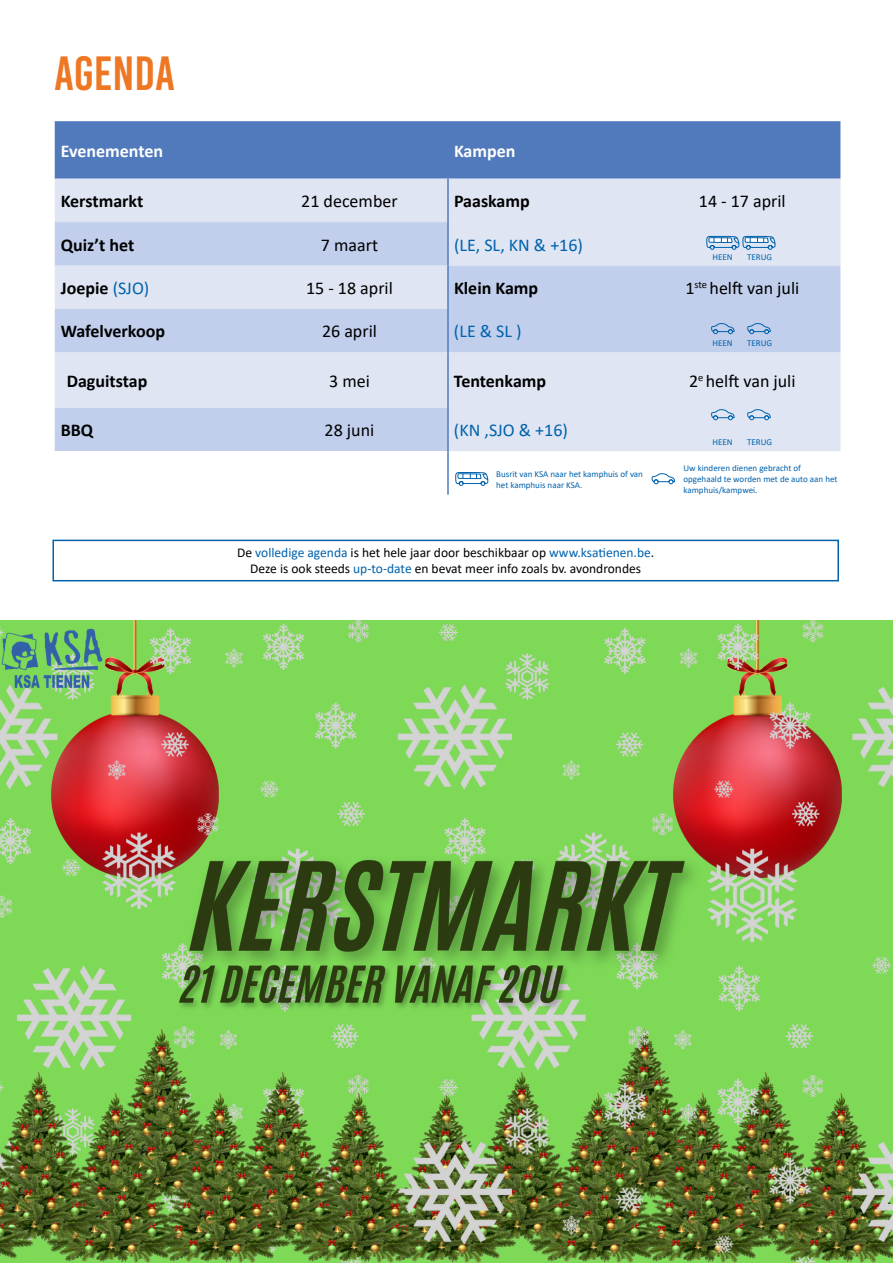
<style>
.page{position:relative;width:893px;height:1263px;background:#fff}
.page>*{position:absolute;margin:0;border:0;box-sizing:border-box;transform-origin:0 0}
.t1{font:48px "Bebas Kai";color:#ee7723}
.t2{font:18px "Calibri";color:#000}
.t3{font:700 18px "Calibri";color:#010202}
.t4{font:700 18px "Calibri";color:#000}
.t5{font:18px "Calibri";color:#0062ad}
.t6{font:700 18px "Calibri";color:#fff}
.t7{font:13.5px/16.2px "Calibri";color:#000;text-align:center}
.t8{font:9px/10.8px "Calibri";color:#0062ad}
.s1{font-weight:400;color:#0062ad}
.s2{color:#0062ad}
</style>
<div class="page">
<div style="left:52px;top:540px;width:787px;height:41px;border:2px solid #0062ad"></div>
<div style="left:55px;top:121px;width:785px;height:58px;background:#517abd"></div>
<div style="left:55px;top:179px;width:392px;height:43px;background:#dfe5f2"></div>
<div style="left:449px;top:179px;width:391px;height:272px;background:#dfe5f2"></div>
<svg style="left:55px;top:222px;width:392px;height:229px;background:#ccd7ee"></svg>
<hr style="left:447px;top:179px;width:2px;height:43px;background:#517abd">
<hr style="left:447px;top:222px;width:2px;height:44px;background:#517abd">
<hr style="left:447px;top:266px;width:2px;height:43px;background:#517abd">
<hr style="left:447px;top:309px;width:2px;height:43px;background:#517abd">
<hr style="left:447px;top:352px;width:2px;height:56px;background:#517abd">
<hr style="left:447px;top:408px;width:2px;height:43px;background:#517abd">
<hr style="left:447px;top:451px;width:2px;height:44px;background:#517abd">
<div style="left:61px;top:358px;width:196px;height:44px;background:#dfe5f2"></div>
<svg style="left:651px;top:473px;width:24px;height:11px"></svg>
<svg style="left:455px;top:472px;width:34px;height:14px"></svg>
<svg style="left:711px;top:409px;width:24px;height:11px"></svg>
<svg style="left:747px;top:409px;width:24px;height:11px"></svg>
<div style="left:448px;top:266px;width:392px;height:86px;background:#c1cfec"></div>
<svg style="left:705px;top:236px;width:71px;height:14px"></svg>
<img style="left:0;top:621px;width:893px;height:642px">
<img style="left:296px;top:1093px;width:138px;height:169px">
<img style="left:238px;top:1072px;width:121px;height:169px">
<img style="left:86px;top:1028px;width:152px;height:65px">
<img style="left:191px;top:1093px;width:105px;height:169px">
<img style="left:0;top:1093px;width:191px;height:169px">
<img style="left:0;top:1072px;width:115px;height:169px">
<img style="left:0;top:621px;width:110px;height:76px">
<img style="left:175px;top:831px;width:536px;height:151px">
<img style="left:173px;top:953px;width:402px;height:62px">
<img style="left:176px;top:845px;width:517px;height:124px">
<img style="left:175px;top:959px;width:392px;height:51px">
<h1 class="t1" style="left:54px;top:48px;width:122px">AGENDA</h1>
<h2 class="t6" style="left:61px;top:138px;width:104px">Evenementen</h2>
<h2 class="t6" style="left:454px;top:138px;width:63px">Kampen</h2>
<h2 class="t3" style="left:61px;top:188px;width:84px">Kerstmarkt</h2>
<h2 class="t2" style="left:301px;top:189px;width:98px">21 december</h2>
<h2 class="t4" style="left:454px;top:188px;width:77px">Paaskamp</h2>
<h2 class="t2" style="left:699px;top:189px;width:88px">14 - 17 april</h2>
<h2 class="t4" style="left:61px;top:232px;width:75px">Quiz’t het</h2>
<h2 class="t2" style="left:321px;top:232px;width:59px">7 maart</h2>
<h2 class="t5" style="left:454px;top:232px;width:131px">(LE, SL, KN &amp; +16)</h2>
<p class="t8" style="left:713px;top:251px;width:22px">HEEN</p>
<p class="t8" style="left:747px;top:251px;width:27px">TERUG</p>
<h2 class="t3" style="left:61px;top:275px;width:90px">Joepie <span class="s1">(SJO)</span></h2>
<h2 class="t2" style="left:306px;top:275px;width:88px">15 - 18 april</h2>
<h2 class="t4" style="left:454px;top:275px;width:86px">Klein Kamp</h2>
<h2 class="t2" style="left:685px;top:275px;width:115px">1<sup>ste</sup> helft van juli</h2>
<h2 class="t3" style="left:61px;top:319px;width:106px">Wafelverkoop</h2>
<h2 class="t2" style="left:322px;top:319px;width:56px">26 april</h2>
<h2 class="t5" style="left:454px;top:319px;width:69px">(LE &amp; SL )</h2>
<p class="t8" style="left:713px;top:338px;width:22px">HEEN</p>
<p class="t8" style="left:747px;top:338px;width:27px">TERUG</p>
<h2 class="t3" style="left:67px;top:368px;width:82px">Daguitstap</h2>
<h2 class="t2" style="left:329px;top:368px;width:42px">3 mei</h2>
<h2 class="t4" style="left:454px;top:368px;width:94px">Tentenkamp</h2>
<h2 class="t2" style="left:689px;top:368px;width:108px">2<sup>e</sup> helft van juli</h2>
<h2 class="t3" style="left:61px;top:417px;width:34px">BBQ</h2>
<h2 class="t2" style="left:325px;top:418px;width:51px">28 juni</h2>
<h2 class="t5" style="left:454px;top:418px;width:115px">(KN ,SJO &amp; +16)</h2>
<p class="t8" style="left:713px;top:437px;width:22px">HEEN</p>
<p class="t8" style="left:747px;top:437px;width:27px">TERUG</p>
<p class="t8" style="left:496px;top:469px;width:148px">Busrit van KSA naar het kamphuis of van het kamphuis naar KSA.</p>
<p class="t8" style="left:683px;top:462px;width:156px">Uw kinderen dienen gebracht of opgehaald te worden met de auto aan het kamphuis/kampwei.</p>
<h3 class="t7" style="left:237px;top:544px;width:419px">De <span class="s2">volledige agenda</span> is het hele jaar door beschikbaar op <span class="s2">www.ksatienen.be</span>.<br>Deze is ook steeds <span class="s2">up-to-date</span> en bevat meer info zoals bv. avondrondes</h3>
</div>
